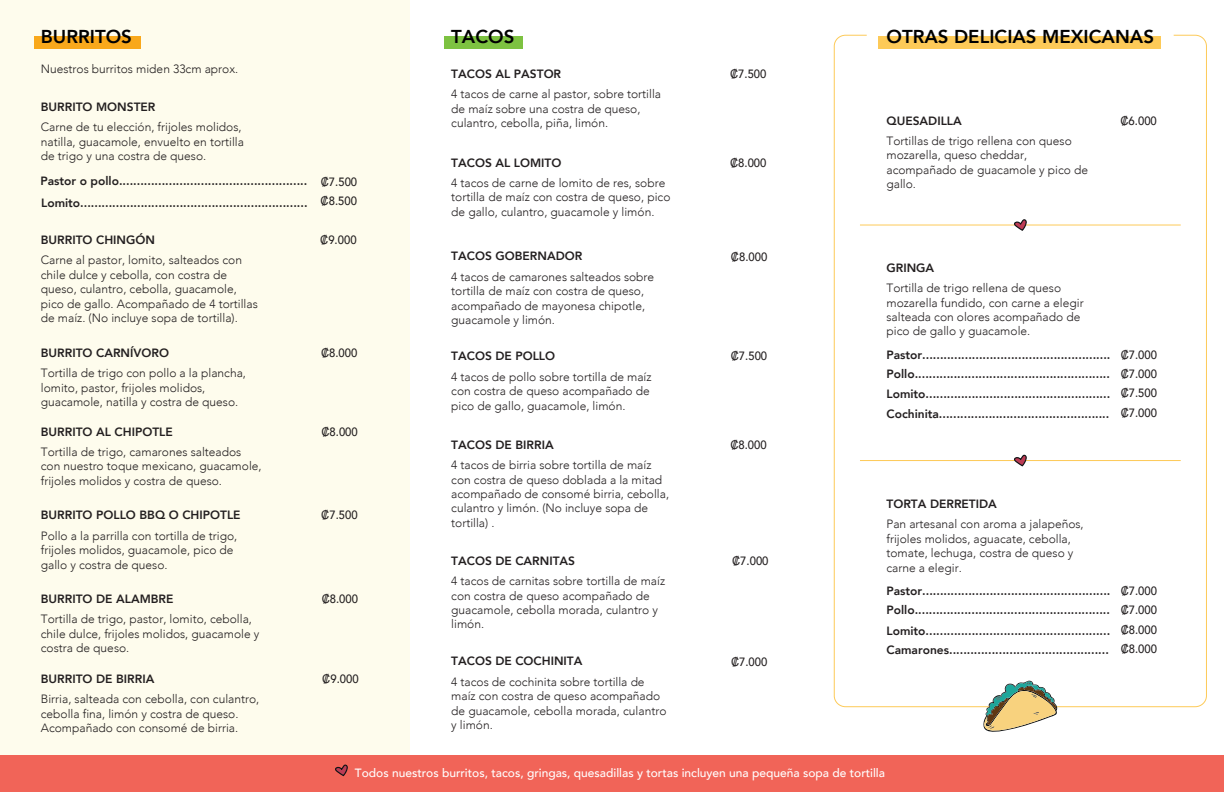
<style>
.page{position:relative;width:1224px;height:792px;background:#fff}
.page>*{position:absolute;margin:0;border:0;box-sizing:border-box;transform-origin:0 0}
.t1{font:800 18.6px "Avenir";color:#000001}
.t2{font:300 12px/14.4px "Avenir";color:#231f20}
.t3{font:800 12px/18.9px "Avenir";color:#231f20}
.t4{font:500 12px/19.2px "Avenir";color:#231f20;scale:.94 1}
.t5{font:500 12px "Avenir";color:#fff}
.s1{font-family:"Arial";font-weight:400}
.s2{font-weight:500}
</style>
<div class="page">
<div style="left:0;top:0;width:409px;height:792px;background:#fefced"></div>
<div style="left:34px;top:36px;width:107px;height:13px;background:#f9a81b"></div>
<div style="left:444px;top:36px;width:78px;height:13px;background:#7dc241"></div>
<div style="left:879px;top:36px;width:282px;height:13px;background:#fdca58"></div>
<svg style="left:983px;top:680px;width:75px;height:52px"></svg>
<div style="left:0;top:756px;width:1224px;height:36px;background:#f16458"></div>
<hr style="left:860px;top:225px;width:321px;height:1px;background:#fdca58">
<hr style="left:860px;top:460px;width:321px;height:1px;background:#fdca58">
<svg style="left:1014px;top:219px;width:13px;height:12px"></svg>
<svg style="left:1014px;top:454px;width:13px;height:12px"></svg>
<svg style="left:335px;top:764px;width:13px;height:12px"></svg>
<h1 class="t1" style="left:41px;top:22px;width:93px">BURRITOS</h1>
<h1 class="t1" style="left:451px;top:22px;width:65px">TACOS</h1>
<h1 class="t1" style="left:886px;top:22px;width:269px">OTRAS DELICIAS MEXICANAS</h1>
<p class="t2" style="left:41px;top:61px;width:199px">Nuestros burritos miden 33cm aprox.</p>
<p class="t3" style="left:451px;top:64px;width:111px">TACOS AL PASTOR</p>
<p class="t4" style="left:730px;top:64px;width:40px"><span class="s1">₡</span>7.500</p>
<p class="t2" style="left:451px;top:87px;width:211px">4 tacos de carne al pastor, sobre tortilla de maíz sobre una costra de queso, culantro, cebolla, piña, limón.</p>
<p class="t3" style="left:451px;top:153px;width:112px">TACOS AL LOMITO</p>
<p class="t4" style="left:730px;top:152px;width:40px"><span class="s1">₡</span>8.000</p>
<p class="t2" style="left:451px;top:176px;width:221px">4 tacos de carne de lomito de res, sobre tortilla de maíz con costra de queso, pico de gallo, culantro, guacamole y limón.</p>
<p class="t3" style="left:451px;top:247px;width:133px">TACOS GOBERNADOR</p>
<p class="t4" style="left:731px;top:246px;width:40px"><span class="s1">₡</span>8.000</p>
<p class="t2" style="left:451px;top:270px;width:205px">4 tacos de camarones salteados sobre tortilla de maíz con costra de queso, acompañado de mayonesa chipotle, guacamole y limón.</p>
<p class="t3" style="left:451px;top:347px;width:105px">TACOS DE POLLO</p>
<p class="t4" style="left:731px;top:346px;width:40px"><span class="s1">₡</span>7.500</p>
<p class="t2" style="left:451px;top:369px;width:202px">4 tacos de pollo sobre tortilla de maíz con costra de queso acompañado de pico de gallo, guacamole, limón.</p>
<p class="t3" style="left:41px;top:97px;width:116px">BURRITO MONSTER</p>
<p class="t3" style="left:886px;top:111px;width:77px">QUESADILLA</p>
<p class="t4" style="left:1121px;top:110px;width:40px"><span class="s1">₡</span>6.000</p>
<p class="t2" style="left:886px;top:134px;width:203px">Tortillas de trigo rellena con queso mozarella, queso cheddar, acompañado de guacamole y pico de gallo.</p>
<p class="t2" style="left:41px;top:120px;width:205px">Carne de tu elección, frijoles molidos, natilla, guacamole, envuelto en tortilla de trigo y una costra de queso.</p>
<p class="t4" style="left:321px;top:171px;width:40px"><span class="s1">₡</span>7.500</p>
<p class="t3" style="left:40px;top:171px;width:318px;line-height:21.2px">Pastor o pollo.....................................................<br>Lomito................................................................ <span class="s1">₡</span><span class="s2">8.500</span></p>
<p class="t3" style="left:41px;top:230px;width:116px">BURRITO CHINGÓN</p>
<p class="t4" style="left:320px;top:230px;width:40px"><span class="s1">₡</span>9.000</p>
<p class="t2" style="left:41px;top:253px;width:219px">Carne al pastor, lomito, salteados con chile dulce y cebolla, con costra de queso, culantro, cebolla, guacamole, pico de gallo. Acompañado de 4 tortillas de maíz. (No incluye sopa de tortilla).</p>
<p class="t3" style="left:41px;top:343px;width:130px">BURRITO CARNÍVORO</p>
<p class="t4" style="left:321px;top:343px;width:40px"><span class="s1">₡</span>8.000</p>
<p class="t2" style="left:41px;top:366px;width:207px">Tortilla de trigo con pollo a la plancha, lomito, pastor, frijoles molidos, guacamole, natilla y costra de queso.</p>
<p class="t3" style="left:41px;top:422px;width:134px">BURRITO AL CHIPOTLE</p>
<p class="t4" style="left:321px;top:421px;width:40px"><span class="s1">₡</span>8.000</p>
<p class="t2" style="left:41px;top:445px;width:222px">Tortilla de trigo, camarones salteados con nuestro toque mexicano, guacamole, frijoles molidos y costra de queso.</p>
<p class="t3" style="left:886px;top:258px;width:49px">GRINGA</p>
<p class="t2" style="left:886px;top:281px;width:199px">Tortilla de trigo rellena de queso mozarella fundido, con carne a elegir salteada con olores acompañado de pico de gallo y guacamole.</p>
<p class="t3" style="left:886px;top:345px;width:272px">Pastor..................................................... <span class="s1">₡</span><span class="s2">7.000<br></span>Pollo.......................................................</p>
<p class="t3" style="left:886px;top:385px;width:225px">Lomito....................................................</p>
<p class="t4" style="left:1121px;top:364px;width:40px"><span class="s1">₡</span>7.000 <span class="s1">₡</span>7.500</p>
<p class="t3" style="left:886px;top:404px;width:272px">Cochinita................................................ <span class="s1">₡</span><span class="s2">7.000</span></p>
<p class="t3" style="left:451px;top:435px;width:104px">TACOS DE BIRRIA</p>
<p class="t4" style="left:730px;top:435px;width:40px"><span class="s1">₡</span>8.000</p>
<p class="t2" style="left:451px;top:458px;width:219px">4 tacos de birria sobre tortilla de maíz con costra de queso doblada a la mitad acompañado de consomé birria, cebolla, culantro y limón. (No incluye sopa de tortilla) .</p>
<p class="t3" style="left:451px;top:551px;width:125px">TACOS DE CARNITAS</p>
<p class="t4" style="left:732px;top:550px;width:40px"><span class="s1">₡</span>7.000</p>
<p class="t2" style="left:451px;top:574px;width:215px">4 tacos de carnitas sobre tortilla de maíz con costra de queso acompañado de guacamole, cebolla morada, culantro y limón.</p>
<p class="t3" style="left:451px;top:652px;width:133px">TACOS DE COCHINITA</p>
<p class="t4" style="left:731px;top:651px;width:40px"><span class="s1">₡</span>7.000</p>
<p class="t2" style="left:451px;top:675px;width:217px">4 tacos de cochinita sobre tortilla de maíz con costra de queso acompañado de guacamole, cebolla morada, culantro y limón.</p>
<p class="t3" style="left:886px;top:494px;width:112px">TORTA DERRETIDA</p>
<p class="t2" style="left:886px;top:517px;width:199px">Pan artesanal con aroma a jalapeños, frijoles molidos, aguacate, cebolla, tomate, lechuga, costra de queso y carne a elegir.</p>
<p class="t3" style="left:886px;top:582px;width:272px">Pastor..................................................... <span class="s1">₡</span><span class="s2">7.000<br></span>Pollo.......................................................</p>
<p class="t3" style="left:886px;top:621px;width:225px">Lomito....................................................</p>
<p class="t3" style="left:41px;top:506px;width:201px">BURRITO POLLO BBQ O CHIPOTLE</p>
<p class="t4" style="left:321px;top:505px;width:40px"><span class="s1">₡</span>7.500</p>
<p class="t2" style="left:41px;top:528px;width:198px">Pollo a la parrilla con tortilla de trigo, frijoles molidos, guacamole, pico de gallo y costra de queso.</p>
<p class="t3" style="left:41px;top:589px;width:134px">BURRITO DE ALAMBRE</p>
<p class="t4" style="left:322px;top:589px;width:40px"><span class="s1">₡</span>8.000</p>
<p class="t2" style="left:41px;top:612px;width:220px">Tortilla de trigo, pastor, lomito, cebolla, chile dulce, frijoles molidos, guacamole y costra de queso.</p>
<p class="t4" style="left:1121px;top:600px;width:40px"><span class="s1">₡</span>7.000 <span class="s1">₡</span>8.000</p>
<p class="t3" style="left:886px;top:641px;width:272px">Camarones............................................. <span class="s1">₡</span><span class="s2">8.000</span></p>
<p class="t3" style="left:41px;top:669px;width:115px">BURRITO DE BIRRIA</p>
<p class="t4" style="left:322px;top:669px;width:40px"><span class="s1">₡</span>9.000</p>
<p class="t2" style="left:41px;top:692px;width:220px">Birria, salteada con cebolla, con culantro, cebolla fina, limón y costra de queso.<br>Acompañado con consomé de birria.</p>
<p class="t5" style="left:355px;top:762px;width:532px">Todos nuestros burritos, tacos, gringas, quesadillas y tortas incluyen una pequeña sopa de tortilla</p>
</div>
